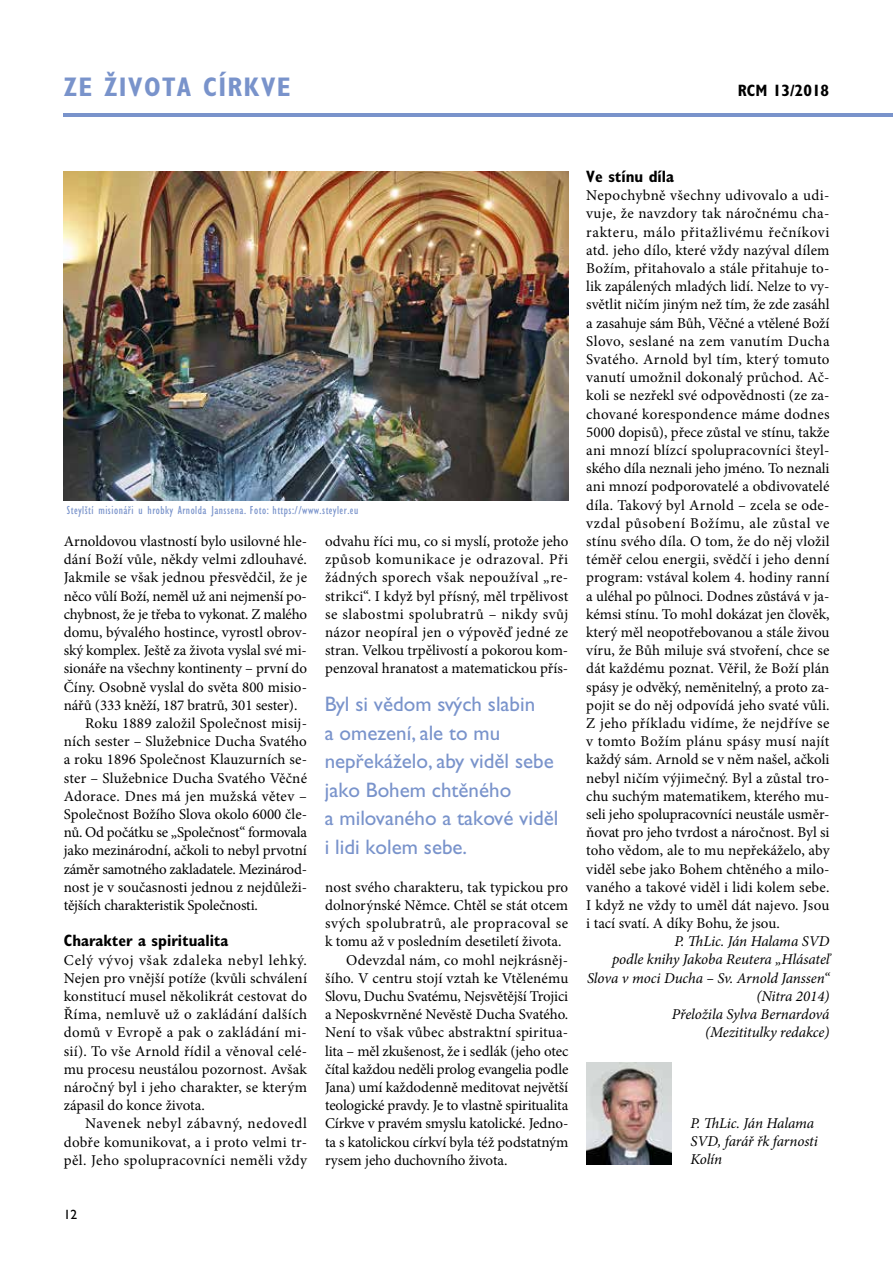
<style>
.page{position:relative;width:893px;height:1263px;background:#fff}
.page>*{position:absolute;margin:0;border:0;box-sizing:border-box;transform-origin:0 0}
.t1{font:700 condensed 27px "Gill Sans Std";letter-spacing:.05em;color:#7993cb}
.t2{font:21px/28.5px "Gill Sans Std";color:#7993cb}
.t3{font:700 condensed 16.5px "Gill Sans Std";color:#000}
.t4{font:15px/18.1px "Minion Pro";color:#000;text-align:justify}
.t5{font:italic 15px/18.1px "Minion Pro";letter-spacing:-.005em;color:#000;text-align:right}
.t6{font:15px "Minion Pro";letter-spacing:-.02em;color:#000}
.t7{font:15px "Minion Pro";letter-spacing:.035em;color:#000}
.t8{font:15px "Minion Pro";letter-spacing:.025em;color:#000}
.t9{font:13.5px "Gill Sans Std";color:#000}
.t10{font:condensed 12px "Gill Sans Std";letter-spacing:.04em;color:#7993cb}
</style>
<div class="page">
<hr style="left:64px;top:113px;width:829px;height:4px;background:#7993cb">
<img style="left:586px;top:1062px;width:86px;height:103px">
<img style="left:64px;top:171px;width:504px;height:329px">
<h1 class="t1" style="left:64px;top:71px;width:228px">ZE ŽIVOTA CÍRKVE</h1>
<p class="t3" style="left:738px;top:81px;width:93px">RCM 13/2018</p>
<p class="t10" style="left:67px;top:503px;width:293px">Steylští misionáři u hrobky Arnolda Janssena. Foto: https://www.steyler.eu</p>
<p class="t4" style="left:64px;top:532px;width:245px">Arnoldovou vlastností bylo usilovné hle-</p>
<p class="t4" style="left:64px;top:550px;width:245px">dání Boží vůle, někdy velmi zdlouhavé.</p>
<p class="t4" style="left:64px;top:569px;width:245px">Jakmile se však jednou přesvědčil, že je</p>
<p class="t4" style="left:64px;top:587px;width:245px">něco vůlí Boží, neměl už ani nejmenší po-</p>
<p class="t4" style="left:64px;top:605px;width:245px">chybnost, že je třeba to vykonat. Z malého</p>
<p class="t4" style="left:64px;top:623px;width:245px">domu, bývalého hostince, vyrostl obrov-</p>
<p class="t4" style="left:64px;top:641px;width:245px">ský komplex. Ještě za života vyslal své mi-</p>
<p class="t4" style="left:64px;top:660px;width:245px">sionáře na všechny kontinenty – první do</p>
<p class="t4" style="left:64px;top:678px;width:243px">Číny. Osobně vyslal do světa 800 misio-</p>
<p class="t4" style="left:64px;top:696px;width:235px">nářů (333 kněží, 187 bratrů, 301 sester).</p>
<p class="t4" style="left:85px;top:714px;width:223px">Roku 1889 založil Společnost misij-</p>
<p class="t4" style="left:64px;top:732px;width:245px">ních sester – Služebnice Ducha Svatého</p>
<p class="t4" style="left:64px;top:751px;width:245px">a roku 1896 Společnost Klauzurních se-</p>
<p class="t4" style="left:64px;top:769px;width:245px">ster – Služebnice Ducha Svatého Věčné</p>
<p class="t8" style="left:64px;top:786px;width:245px">Adorace. Dnes má jen mužská větev –</p>
<p class="t4" style="left:64px;top:805px;width:245px">Společnost Božího Slova okolo 6000 čle-</p>
<p class="t6" style="left:64px;top:822px;width:245px">nů. Od počátku se „Společnost“ formovala</p>
<p class="t4" style="left:64px;top:841px;width:245px">jako mezinárodní, ačkoli to nebyl prvotní</p>
<p class="t6" style="left:64px;top:859px;width:245px">záměr samotného zakladatele. Mezinárod-</p>
<p class="t4" style="left:64px;top:878px;width:245px">nost je v současnosti jednou z nejdůleži-</p>
<p class="t4" style="left:64px;top:896px;width:196px">tějších charakteristik Společnosti.</p>
<p class="t3" style="left:64px;top:931px;width:166px">Charakter a spiritualita</p>
<p class="t4" style="left:64px;top:951px;width:245px">Celý vývoj však zdaleka nebyl lehký.<br>Nejen pro vnější potíže (kvůli schválení konstitucí musel několikrát cestovat do Říma, nemluvě už o zakládání dalších domů v Evropě a pak o zakládání mi&shy;sií). To vše Arnold řídil a věnoval celé&shy;mu procesu neustálou pozornost. Avšak náročný byl i jeho charakter, se kterým zápasil do konce života.</p>
<p class="t4" style="left:64px;top:1114px;width:245px;text-indent:21px">Navenek nebyl zábavný, nedovedl dobře komunikovat, a i proto velmi tr&shy;pěl. Jeho spolupracovníci neměli vždy</p>
<p class="t9" style="left:64px;top:1207px;width:15px">12</p>
<p class="t4" style="left:325px;top:532px;width:245px">odvahu říci mu, co si myslí, protože jeho způsob komunikace je odrazoval. Při žádných sporech však nepoužíval „re&shy;strikci“. I když byl přísný, měl trpělivost se slabostmi spolubratrů – nikdy svůj názor neopíral jen o výpověď jedné ze stran. Velkou trpělivostí a pokorou kom&shy;penzoval hranatost a matematickou přís-</p>
<h2 class="t2" style="left:325px;top:690px;width:235px">Byl si vědom svých slabin<br>a omezení, ale to mu nepřekáželo, aby viděl sebe jako Bohem chtěného<br>a milovaného a takové viděl i lidi kolem sebe.</h2>
<p class="t4" style="left:325px;top:878px;width:245px">nost svého charakteru, tak typickou pro</p>
<p class="t4" style="left:325px;top:896px;width:245px">dolnorýnské Němce. Chtěl se stát otcem</p>
<p class="t7" style="left:325px;top:913px;width:245px">svých spolubratrů, ale propracoval se</p>
<p class="t4" style="left:325px;top:932px;width:238px">k tomu až v posledním desetiletí života.</p>
<p class="t4" style="left:346px;top:951px;width:223px">Odevzdal nám, co mohl nejkrásněj-</p>
<p class="t4" style="left:325px;top:969px;width:245px">šího. V centru stojí vztah ke Vtělenému</p>
<p class="t4" style="left:325px;top:987px;width:245px">Slovu, Duchu Svatému, Nejsvětější Trojici</p>
<p class="t4" style="left:325px;top:1005px;width:245px">a Neposkvrněné Nevěstě Ducha Svatého.</p>
<p class="t4" style="left:325px;top:1023px;width:243px">Není to však vůbec abstraktní spiritua-</p>
<p class="t4" style="left:325px;top:1042px;width:245px">lita – měl zkušenost, že i sedlák (jeho otec</p>
<p class="t4" style="left:325px;top:1060px;width:245px">čítal každou neděli prolog evangelia podle</p>
<p class="t4" style="left:325px;top:1078px;width:245px">Jana) umí každodenně meditovat největší</p>
<p class="t4" style="left:325px;top:1096px;width:245px">teologické pravdy. Je to vlastně spiritualita</p>
<p class="t4" style="left:325px;top:1114px;width:245px">Církve v pravém smyslu katolické. Jedno-</p>
<p class="t4" style="left:325px;top:1133px;width:245px">ta s katolickou církví byla též podstatným</p>
<p class="t4" style="left:325px;top:1151px;width:184px">rysem jeho duchovního života.</p>
<p class="t3" style="left:586px;top:167px;width:89px">Ve stínu díla</p>
<p class="t4" style="left:586px;top:186px;width:245px">Nepochybně všechny udivovalo a udi&shy;vuje, že navzdory tak náročnému cha&shy;rakteru, málo přitažlivému řečníkovi atd. jeho dílo, které vždy nazýval dílem Božím, přitahovalo a stále přitahuje to&shy;lik zapálených mladých lidí. Nelze to vy&shy;světlit ničím jiným než tím, že zde zasáhl a zasahuje sám Bůh, Věčné a vtělené Boží Slovo, seslané na zem vanutím Ducha Svatého. Arnold byl tím, který tomuto vanutí umožnil dokonalý průchod. Ač&shy;koli se nezřekl své odpovědnosti (ze za&shy;chované korespondence máme dodnes 5000 dopisů), přece zůstal ve stínu, takže ani mnozí blízcí spolupracovníci šteyl&shy;ského díla neznali jeho jméno. To neznali ani mnozí podporovatelé a obdivovatelé díla. Takový byl Arnold – zcela se ode&shy;vzdal působení Božímu, ale zůstal ve stínu svého díla. O tom, že do něj vložil téměř celou energii, svědčí i jeho denní program: vstával kolem 4. hodiny ranní a uléhal po půlnoci. Dodnes zůstává v ja&shy;kémsi stínu. To mohl dokázat jen člověk, který měl neopotřebovanou a stále živou víru, že Bůh miluje svá stvoření, chce se dát každému poznat. Věřil, že Boží plán spásy je odvěký, neměnitelný, a proto za&shy;pojit se do něj odpovídá jeho svaté vůli.<br>Z jeho příkladu vidíme, že nejdříve se v tomto Božím plánu spásy musí najít každý sám. Arnold se v něm našel, ačkoli nebyl ničím výjimečný. Byl a zůstal tro&shy;chu suchým matematikem, kterého mu&shy;seli jeho spolupracovníci neustále usměr&shy;ňovat pro jeho tvrdost a náročnost. Byl si toho vědom, ale to mu nepřekáželo, aby viděl sebe jako Bohem chtěného a milo&shy;vaného a takové viděl i lidi kolem sebe.<br>I když ne vždy to uměl dát najevo. Jsou i tací svatí. A díky Bohu, že jsou.</p>
<p class="t5" style="left:587px;top:932px;width:244px">P. ThLic. Ján Halama SVD<br>podle knihy Jakoba Reutera „Hlásateľ<br>Slova v moci Ducha – Sv. Arnold Janssen“ (Nitra 2014)<br>Přeložila Sylva Bernardová<br>(Mezititulky redakce)</p>
<p class="t5" style="left:690px;top:1114px;width:129px;text-align:left">P. ThLic. Ján Halama<br>SVD, farář řk farnosti<br>Kolín</p>
</div>
